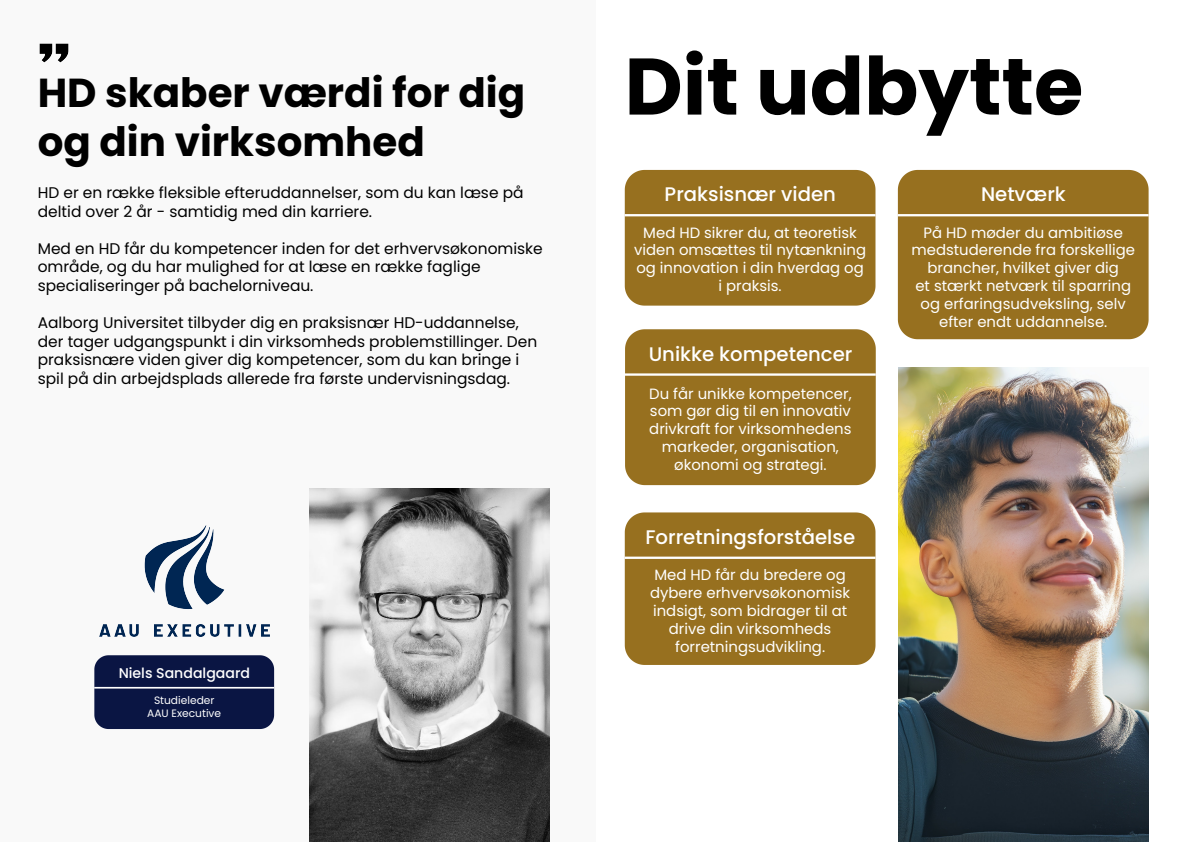
<style>
.page{position:relative;width:1191px;height:842px;background:#fff}
.page>*{position:absolute;margin:0;border:0;box-sizing:border-box;transform-origin:0 0}
.t1{font:700 80px "Poppins";color:#000}
.t2{font:700 40.4px/48.4px "Poppins";color:#000}
.t3{font:500 19.6px "Poppins";color:#fff}
.t4{font:15.4px/18.6px "Poppins";color:#000}
.t5{font:14.8px/17.8px "Poppins";color:#fff;text-align:center}
.t6{font:500 14.2px "Poppins";color:#fff}
.t7{font:10.6px/12.8px "Poppins";color:#fff;text-align:center}
</style>
<div class="page">
<div style="left:0;top:0;width:595px;height:842px;background:#f4f4f4"></div>
<img style="left:899px;top:368px;width:249px;height:474px">
<div style="left:625px;top:512px;width:250px;height:153px;background:#97701f"></div>
<hr style="left:624px;top:557px;width:251px;height:2px;background:#fff">
<div style="left:625px;top:329px;width:250px;height:156px;background:#97701f"></div>
<hr style="left:625px;top:373px;width:250px;height:3px;background:#fff">
<div style="left:625px;top:170px;width:250px;height:136px;background:#97701f"></div>
<hr style="left:624px;top:214px;width:251px;height:2px;background:#fff">
<div style="left:898px;top:170px;width:250px;height:169px;background:#97701f"></div>
<hr style="left:897px;top:214px;width:251px;height:2px;background:#fff">
<img style="left:309px;top:488px;width:240px;height:354px">
<img style="left:99px;top:526px;width:171px;height:111px">
<div style="left:94px;top:655px;width:180px;height:74px;background:#0a1543"></div>
<hr style="left:94px;top:687px;width:180px;height:1px;background:#fff">
<img style="left:39px;top:43px;width:30px;height:20px">
<h2 class="t2" style="left:38px;top:69px;width:489px">HD skaber værdi for dig og din virksomhed</h2>
<p class="t4" style="left:38px;top:184px;width:487px">HD er en række fleksible efteruddannelser, som du kan læse på deltid over 2 år - samtidig med din karriere.</p>
<p class="t4" style="left:38px;top:239px;width:506px">Med en HD får du kompetencer inden for det erhvervsøkonomiske område, og du har mulighed for at læse en række faglige specialiseringer på bachelorniveau.</p>
<p class="t4" style="left:38px;top:313px;width:501px">Aalborg Universitet tilbyder dig en praksisnær HD-uddannelse, der tager udgangspunkt i din virksomheds problemstillinger. Den praksisnære viden giver dig kompetencer, som du kan bringe i spil på din arbejdsplads allerede fra første undervisningsdag.</p>
<p class="t6" style="left:119px;top:664px;width:133px">Niels Sandalgaard</p>
<p class="t7" style="left:147px;top:694px;width:76px">Studieleder<br>AAU Executive</p>
<h1 class="t1" style="left:624px;top:40px;width:460px">Dit udbytte</h1>
<h3 class="t3" style="left:664px;top:183px;width:173px">Praksisnær viden</h3>
<p class="t5" style="left:634px;top:224px;width:233px">Med HD sikrer du, at teoretisk viden omsættes til nytænkning og innovation i din hverdag og i praksis.</p>
<h3 class="t3" style="left:648px;top:342px;width:205px">Unikke kompetencer</h3>
<p class="t5" style="left:649px;top:385px;width:204px">Du får unikke kompetencer, som gør dig til en innovativ drivkraft for virksomhedens markeder, organisation, økonomi og strategi.</p>
<h3 class="t3" style="left:645px;top:526px;width:211px">Forretningsforståelse</h3>
<p class="t5" style="left:650px;top:566px;width:202px">Med HD får du bredere og dybere erhvervsøkonomisk indsigt, som bidrager til at drive din virksomheds forretningsudvikling.</p>
<h3 class="t3" style="left:981px;top:183px;width:86px">Netværk</h3>
<p class="t5" style="left:911px;top:224px;width:225px">På HD møder du ambitiøse medstuderende fra forskellige brancher, hvilket giver dig<br>et stærkt netværk til sparring og erfaringsudveksling, selv efter endt uddannelse.</p>
</div>
